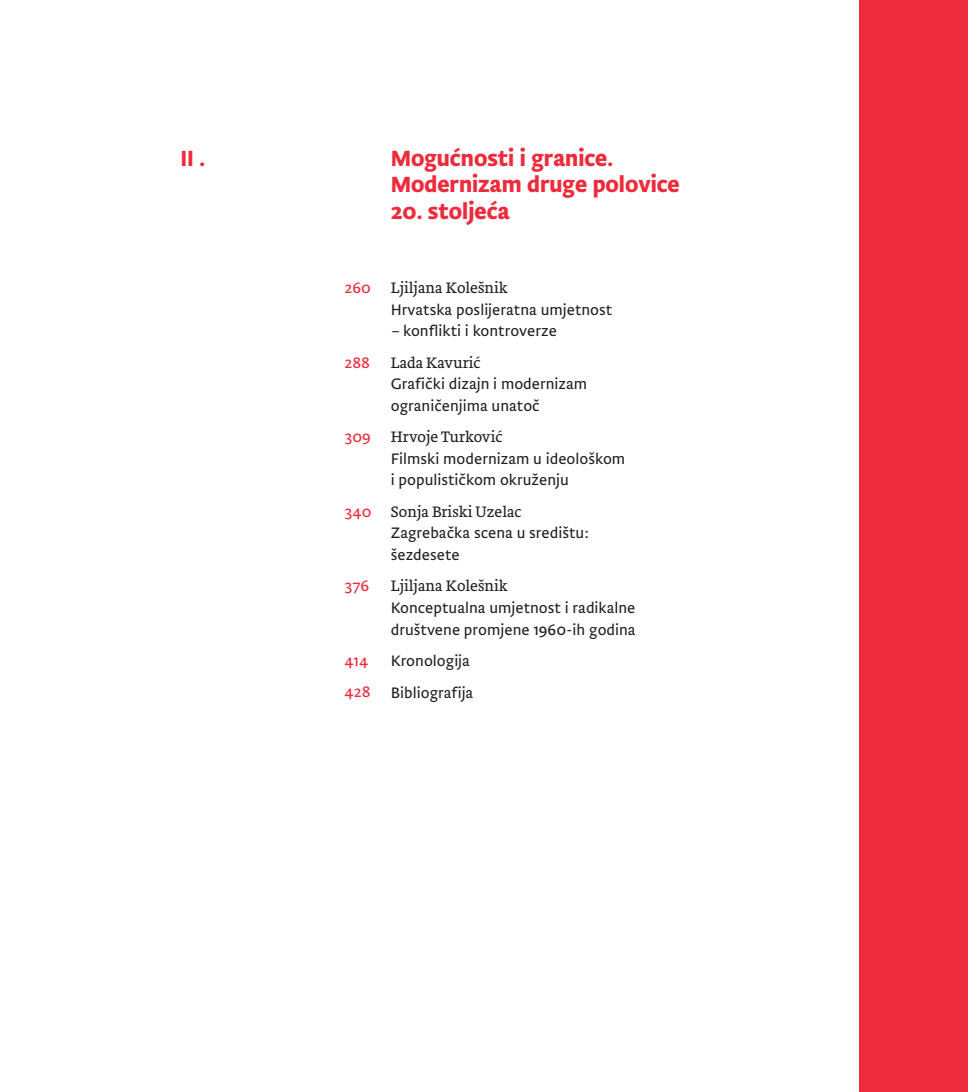
<style>
.page{position:relative;width:968px;height:1092px;background:#fff}
.page>*{position:absolute;margin:0;border:0;box-sizing:border-box;transform-origin:0 0}
.t1{font:700 22.75px/26.2px "Brioni Sans Std";color:#ed2b3c}
.t2{font:300 15.75px/21.5px "Brioni Sanst Std";color:#231f20}
.t3{font:300 15.75px "Brioni Text Std";color:#231f20}
.t4{font:300 15.75px/31.5px "Brioni Sanst Std";color:#ed2b3c}
</style>
<div class="page">
<div style="left:859px;top:0;width:108px;height:1091px;background:#ed2b3c"></div>
<h1 class="t1" style="left:180px;top:144px;width:26px">II .</h1>
<h1 class="t1" style="left:391px;top:144px;width:290px">Mogućnosti i granice.<br>Modernizam druge polovice</h1>
<h1 class="t1" style="left:391px;top:196px;width:120px">20. stoljeća</h1>
<p class="t4" style="left:344px;top:271px;width:28px">260</p>
<p class="t4" style="left:344px;top:346px;width:27px">288</p>
<p class="t4" style="left:344px;top:420px;width:28px">309</p>
<p class="t4" style="left:344px;top:495px;width:29px">340</p>
<p class="t4" style="left:344px;top:569px;width:26px">376</p>
<p class="t4" style="left:344px;top:644px;width:28px">414<br>428</p>
<p class="t3" style="left:391px;top:277px;width:119px">Ljiljana Kolešnik</p>
<p class="t2" style="left:391px;top:298px;width:223px">Hrvatska poslijeratna umjetnost</p>
<p class="t2" style="left:391px;top:319px;width:168px">– konflikti i kontroverze</p>
<p class="t3" style="left:391px;top:352px;width:91px">Lada Kavurić</p>
<p class="t2" style="left:391px;top:372px;width:198px">Grafički dizajn i modernizam ograničenjima unatoč</p>
<p class="t3" style="left:391px;top:427px;width:113px">Hrvoje Turković</p>
<p class="t2" style="left:391px;top:447px;width:236px">Filmski modernizam u ideološkom i populističkom okruženju</p>
<p class="t3" style="left:391px;top:501px;width:132px">Sonja Briski Uzelac</p>
<p class="t2" style="left:391px;top:521px;width:200px">Zagrebačka scena u središtu: šezdesete</p>
<p class="t3" style="left:391px;top:576px;width:119px">Ljiljana Kolešnik</p>
<p class="t2" style="left:391px;top:596px;width:246px">Konceptualna umjetnost i radikalne društvene promjene 1960-ih godina</p>
<p class="t2" style="left:391px;top:644px;width:84px;line-height:31.5px">Kronologija<br>Bibliografija</p>
</div>
